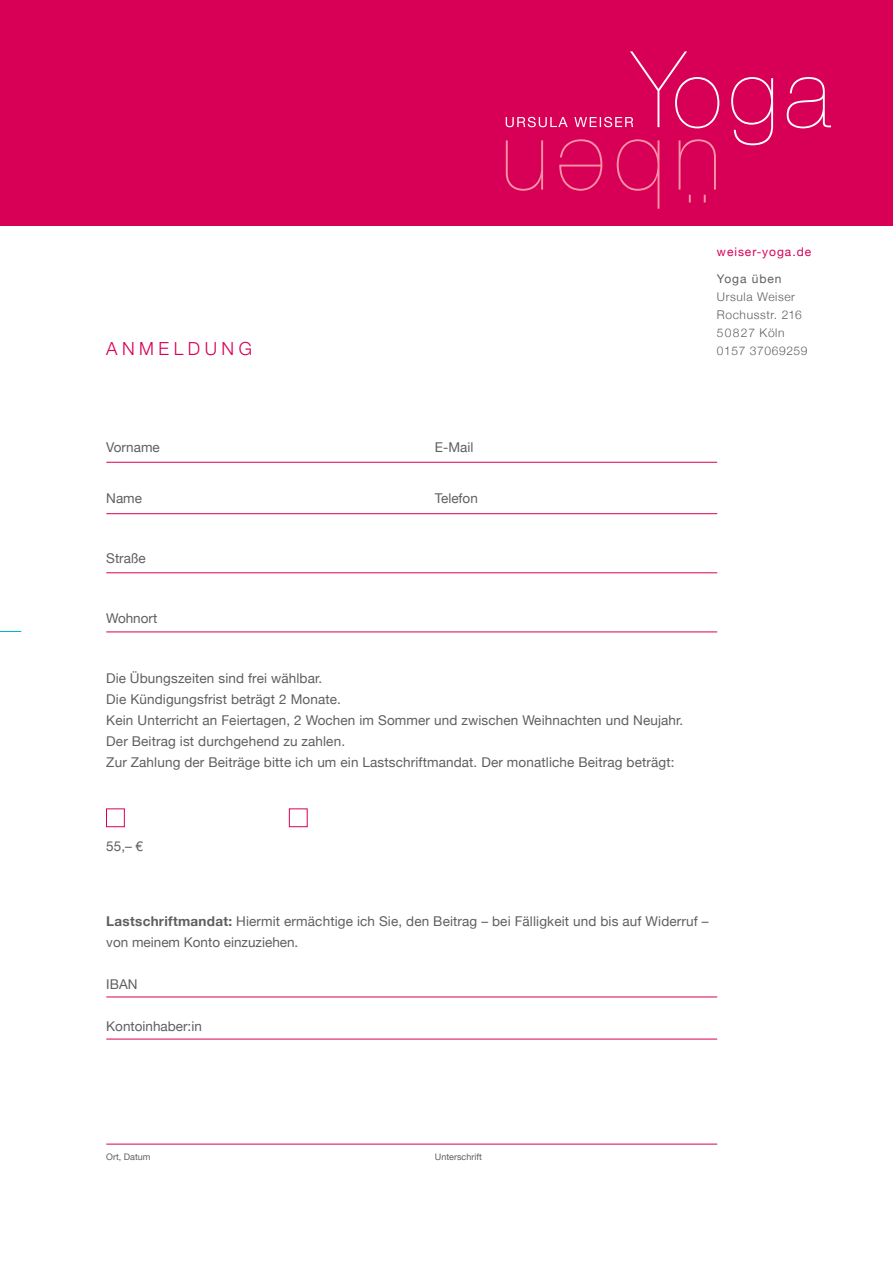
<style>
.page{position:relative;width:893px;height:1263px;background:#fff}
.page>*{position:absolute;margin:0;border:0;box-sizing:border-box;transform-origin:0 0}
.t1{font:300 18px "Helvetica Neue";letter-spacing:.25em;color:#d80056}
.t2{font:13.5px/21px "Helvetica Neue";letter-spacing:.01em;color:#5f5f62}
.t3{font:300 12px/18px "Helvetica Neue";letter-spacing:.05em;color:#5f5f62}
.t4{font:12px "Helvetica Neue";letter-spacing:.08em;color:#d80056}
.t5{font:12px "Helvetica Neue";letter-spacing:.08em;color:#5f5f62}
.t6{font:9px "Helvetica Neue";color:#5f5f62}
.s1{font-weight:700}
</style>
<div class="page">
<div style="left:0;top:0;width:893px;height:225px;background:#d80056"></div>
<svg style="left:0;top:631px;width:21px;height:1px"></svg>
<svg style="left:506px;top:51px;width:213px;height:77px"></svg>
<svg style="left:731px;top:77px;width:42px;height:68px"></svg>
<svg style="left:787px;top:77px;width:44px;height:51px"></svg>
<svg style="left:506px;top:139px;width:210px;height:70px"></svg>
<hr style="left:106px;top:462px;width:611px;height:1px;background:#d80056">
<hr style="left:106px;top:513px;width:611px;height:1px;background:#d80056">
<hr style="left:106px;top:572px;width:611px;height:1px;background:#d80056">
<hr style="left:106px;top:632px;width:611px;height:1px;background:#d80056">
<hr style="left:106px;top:997px;width:611px;height:1px;background:#d80056">
<hr style="left:106px;top:1039px;width:611px;height:1px;background:#d80056">
<hr style="left:106px;top:1144px;width:611px;height:1px;background:#d80056">
<div style="left:106px;top:809px;width:19px;height:18px;border:1px solid #d80056"></div>
<div style="left:289px;top:809px;width:18px;height:18px;border:1px solid #d80056"></div>
<p class="t4" style="left:717px;top:243px;width:96px">weiser-yoga.de</p>
<p class="t5" style="left:717px;top:270px;width:66px">Yoga üben</p>
<p class="t3" style="left:717px;top:287px;width:86px">Ursula Weiser<br>Rochusstr. 216<br>50827 Köln</p>
<h1 class="t1" style="left:106px;top:335px;width:147px">ANMELDUNG</h1>
<p class="t3" style="left:717px;top:341px;width:92px">0157 37069259</p>
<p class="t2" style="left:106px;top:437px;width:55px">Vorname</p>
<p class="t2" style="left:435px;top:437px;width:40px">E-Mail</p>
<p class="t2" style="left:106px;top:488px;width:37px">Name</p>
<p class="t2" style="left:435px;top:488px;width:44px">Telefon</p>
<p class="t2" style="left:106px;top:548px;width:41px">Straße</p>
<p class="t2" style="left:106px;top:608px;width:52px">Wohnort</p>
<p class="t2" style="left:106px;top:668px;width:578px">Die Übungszeiten sind frei wählbar.<br>Die Kündigungsfrist beträgt 2 Monate.<br>Kein Unterricht an Feiertagen, 2 Wochen im Sommer und zwischen Weihnachten und Neujahr.<br>Der Beitrag ist durchgehend zu zahlen.<br>Zur Zahlung der Beiträge bitte ich um ein Lastschriftmandat. Der monatliche Beitrag beträgt:</p>
<p class="t2" style="left:106px;top:836px;width:38px">55,– €</p>
<p class="t2" style="left:106px;top:911px;width:604px"><span class="s1">Lastschriftmandat:</span> Hiermit ermächtige ich Sie, den Beitrag – bei Fälligkeit und bis auf Widerruf – von meinem Konto einzuziehen.</p>
<p class="t2" style="left:106px;top:974px;width:33px">IBAN</p>
<p class="t2" style="left:106px;top:1016px;width:97px">Kontoinhaber:in</p>
<p class="t6" style="left:106px;top:1150px;width:46px">Ort, Datum</p>
<p class="t6" style="left:435px;top:1150px;width:48px">Unterschrift</p>
</div>
